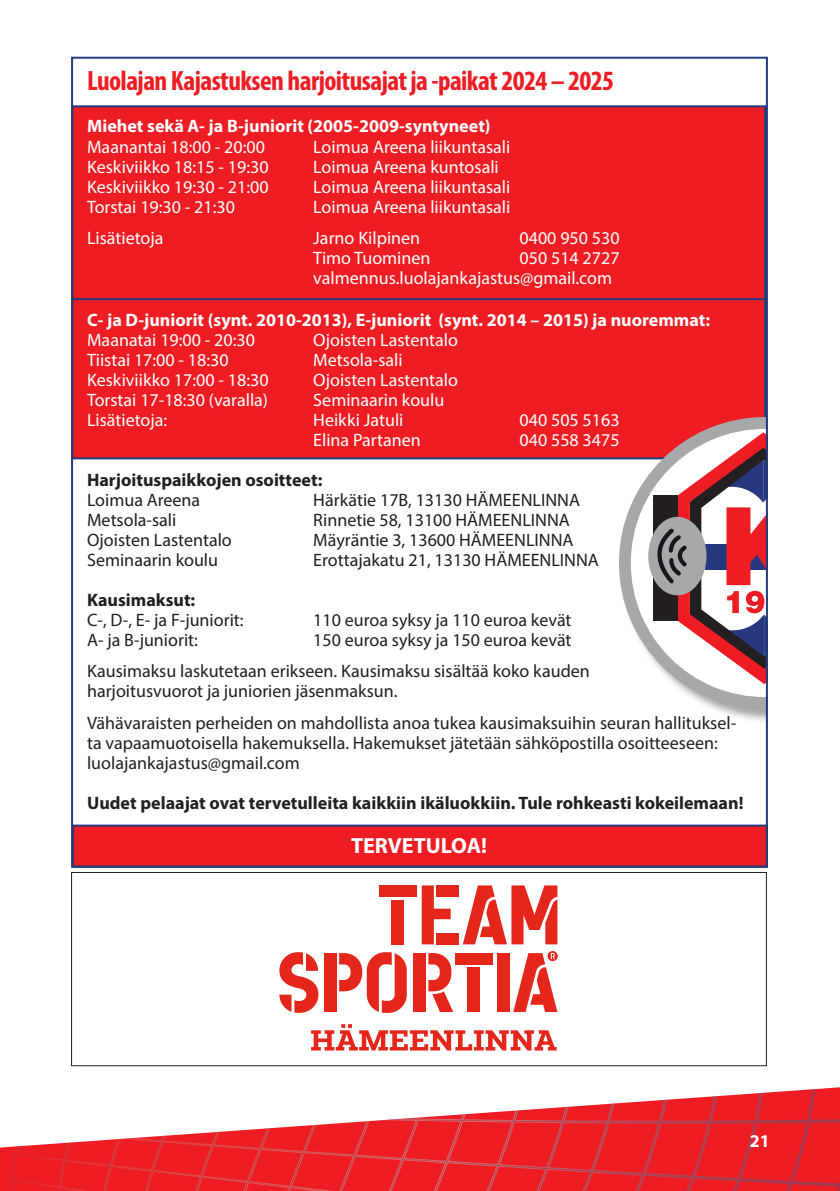
<style>
.page{position:relative;width:840px;height:1191px;background:#fff}
.page>*{position:absolute;margin:0;border:0;box-sizing:border-box;transform-origin:0 0}
.otsikko_uusi{font:700 condensed 28px "Myriad Pro";letter-spacing:-.02em;color:#ee1d23}
.leipis{font:700 22px "Myriad Pro";color:#fff}
.leipis-2{font:18px/20px "Myriad Pro";color:#231f20}
.leipis-3{font:18px/20px "Myriad Pro";color:#fff}
.leipis-4{font:700 18px "Myriad Pro";color:#fff}
.leipis-5{font:700 18px "Myriad Pro";color:#231f20}
</style>
<div class="page">
<svg style="left:0;top:1087px;width:839px;height:104px"></svg>
<div style="left:71px;top:105px;width:694px;height:354px;background:#ee1d23;border:2px solid #243a7b"></div>
<div style="left:72px;top:824px;width:695px;height:43px;background:#ee1d23;border:2px solid #243a7b"></div>
<div style="left:619px;top:417px;width:148px;height:307px;background:#231f20;opacity:.4"></div>
<svg style="left:618px;top:417px;width:146px;height:292px"></svg>
<div style="left:653px;top:495px;width:24px;height:125px;background:#231f20"></div>
<div style="left:648px;top:517px;width:58px;height:78px;background:#a7a8aa;border-radius:50%"></div>
<svg style="left:656px;top:432px;width:108px;height:252px"></svg>
<hr style="left:71px;top:298px;width:693px;height:2px;background:#243a7b">
<div style="left:71px;top:872px;width:695px;height:194px;border:1px solid #231f20"></div>
<svg style="left:311px;top:1024px;width:245px;height:26px"></svg>
<div style="left:379px;top:885px;width:37px;height:11px;background:#e5261b"></div>
<div style="left:391px;top:899px;width:12px;height:45px;background:#e5261b"></div>
<div style="left:436px;top:933px;width:23px;height:11px;background:#e5261b"></div>
<div style="left:436px;top:885px;width:23px;height:11px;background:#e5261b"></div>
<svg style="left:421px;top:885px;width:29px;height:59px"></svg>
<div style="left:496px;top:953px;width:13px;height:59px;background:#e5261b"></div>
<svg style="left:279px;top:952px;width:39px;height:61px"></svg>
<svg style="left:463px;top:885px;width:94px;height:59px"></svg>
<div style="left:324px;top:953px;width:12px;height:59px;background:#e5261b"></div>
<div style="left:413px;top:953px;width:12px;height:59px;background:#e5261b"></div>
<svg style="left:339px;top:952px;width:67px;height:61px"></svg>
<div style="left:455px;top:953px;width:37px;height:11px;background:#e5261b"></div>
<div style="left:467px;top:967px;width:12px;height:45px;background:#e5261b"></div>
<svg style="left:428px;top:953px;width:25px;height:59px"></svg>
<svg style="left:513px;top:951px;width:44px;height:61px"></svg>
<p class="otsikko_uusi" style="left:87px;top:64px;width:528px">Luolajan Kajastuksen harjoitusajat ja -paikat 2024 – 2025</p>
<p class="leipis-4" style="left:87px;top:115px;width:405px">Miehet sekä A- ja B-juniorit (2005-2009-syntyneet)</p>
<p class="leipis-3" style="left:87px;top:136px;width:179px">Maanantai 18:00 - 20:00</p>
<p class="leipis-3" style="left:313px;top:136px;width:198px">Loimua Areena liikuntasali</p>
<p class="leipis-3" style="left:87px;top:156px;width:183px">Keskiviikko 18:15 - 19:30</p>
<p class="leipis-3" style="left:313px;top:156px;width:187px">Loimua Areena kuntosali</p>
<p class="leipis-3" style="left:87px;top:176px;width:183px">Keskiviikko 19:30 - 21:00</p>
<p class="leipis-3" style="left:313px;top:176px;width:198px">Loimua Areena liikuntasali</p>
<p class="leipis-3" style="left:87px;top:196px;width:149px">Torstai 19:30 - 21:30</p>
<p class="leipis-3" style="left:313px;top:196px;width:198px">Loimua Areena liikuntasali</p>
<p class="leipis-3" style="left:87px;top:227px;width:78px">Lisätietoja</p>
<p class="leipis-3" style="left:313px;top:227px;width:108px">Jarno Kilpinen</p>
<p class="leipis-3" style="left:519px;top:227px;width:101px">0400 950 530</p>
<p class="leipis-3" style="left:313px;top:247px;width:119px">Timo Tuominen</p>
<p class="leipis-3" style="left:313px;top:247px;width:307px;text-indent:206px">050 514 2727 valmennus.luolajankajastus@gmail.com</p>
<p class="leipis-4" style="left:87px;top:308px;width:624px">C- ja D-juniorit (synt. 2010-2013), E-juniorit (synt. 2014 – 2015) ja nuoremmat:</p>
<p class="leipis-3" style="left:87px;top:329px;width:169px">Maanatai 19:00 - 20:30</p>
<p class="leipis-3" style="left:313px;top:329px;width:146px">Ojoisten Lastentalo</p>
<p class="leipis-3" style="left:87px;top:349px;width:143px">Tiistai 17:00 - 18:30</p>
<p class="leipis-3" style="left:313px;top:349px;width:91px">Metsola-sali</p>
<p class="leipis-3" style="left:87px;top:369px;width:183px">Keskiviikko 17:00 - 18:30</p>
<p class="leipis-3" style="left:313px;top:369px;width:146px">Ojoisten Lastentalo</p>
<p class="leipis-3" style="left:87px;top:389px;width:182px">Torstai 17-18:30 (varalla)</p>
<p class="leipis-3" style="left:313px;top:389px;width:132px">Seminaarin koulu</p>
<p class="leipis-3" style="left:87px;top:409px;width:82px">Lisätietoja:</p>
<p class="leipis-3" style="left:313px;top:409px;width:92px">Heikki Jatuli</p>
<p class="leipis-3" style="left:519px;top:409px;width:101px">040 505 5163</p>
<p class="leipis-3" style="left:313px;top:429px;width:109px">Elina Partanen</p>
<p class="leipis-3" style="left:519px;top:429px;width:101px">040 558 3475</p>
<p class="leipis-5" style="left:87px;top:468px;width:237px">Harjoituspaikkojen osoitteet:</p>
<p class="leipis-2" style="left:87px;top:489px;width:115px">Loimua Areena</p>
<p class="leipis-2" style="left:313px;top:489px;width:268px">Härkätie 17B, 13130 HÄMEENLINNA</p>
<p class="leipis-2" style="left:87px;top:509px;width:91px">Metsola-sali</p>
<p class="leipis-2" style="left:313px;top:509px;width:258px">Rinnetie 58, 13100 HÄMEENLINNA</p>
<p class="leipis-2" style="left:87px;top:529px;width:146px">Ojoisten Lastentalo</p>
<p class="leipis-2" style="left:313px;top:529px;width:261px">Mäyräntie 3, 13600 HÄMEENLINNA</p>
<p class="leipis-2" style="left:87px;top:549px;width:132px">Seminaarin koulu</p>
<p class="leipis-2" style="left:313px;top:549px;width:287px">Erottajakatu 21, 13130 HÄMEENLINNA</p>
<p class="leipis-5" style="left:87px;top:588px;width:110px">Kausimaksut:</p>
<p class="leipis-2" style="left:87px;top:609px;width:158px">C-, D-, E- ja F-juniorit:</p>
<p class="leipis-2" style="left:313px;top:609px;width:260px">110 euroa syksy ja 110 euroa kevät</p>
<p class="leipis-2" style="left:87px;top:629px;width:112px">A- ja B-juniorit:</p>
<p class="leipis-2" style="left:313px;top:629px;width:260px">150 euroa syksy ja 150 euroa kevät</p>
<p class="leipis-2" style="left:87px;top:661px;width:504px">Kausimaksu laskutetaan erikseen. Kausimaksu sisältää koko kauden</p>
<p class="leipis-2" style="left:87px;top:681px;width:312px">harjoitusvuorot ja juniorien jäsenmaksun.</p>
<p class="leipis-2" style="left:87px;top:712px;width:650px">Vähävaraisten perheiden on mahdollista anoa tukea kausimaksuihin seuran hallituksel&shy;ta vapaamuotoisella hakemuksella. Hakemukset jätetään sähköpostilla osoitteeseen: luolajankajastus@gmail.com</p>
<p class="leipis-5" style="left:87px;top:791px;width:657px">Uudet pelaajat ovat tervetulleita kaikkiin ikäluokkiin. Tule rohkeasti kokeilemaan!</p>
<p class="leipis" style="left:351px;top:831px;width:137px">TERVETULOA!</p>
<p class="leipis-4" style="left:749px;top:1128px;width:21px">21</p>
</div>
